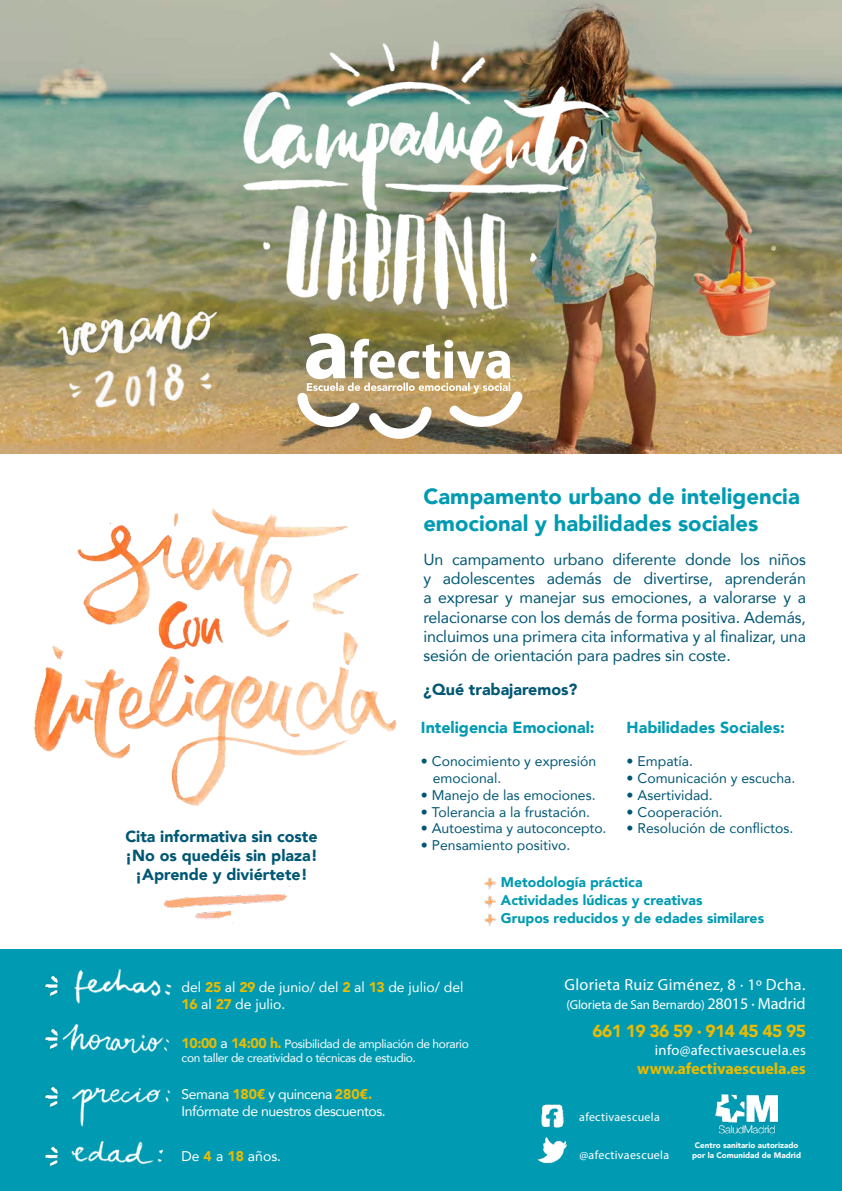
<style>
.page{position:relative;width:842px;height:1191px;background:#fff}
.page>*{position:absolute;margin:0;border:0;box-sizing:border-box;transform-origin:0 0}
.t1{font:900 22px/26.4px "Avenir";color:#009bb2}
.t2{font:900 17.4px "Avenir";letter-spacing:-.04em;color:#eabb01}
.t3{font:16.2px "Myriad Pro";letter-spacing:.02em;color:#fff}
.t4{font:700 16.2px "Myriad Pro";letter-spacing:-.01em;color:#eabb01}
.t5{font:16px/19.2px "Avenir";letter-spacing:-.01em;color:#005774;text-align:justify}
.t6{font:900 16px/19.2px "Avenir";color:#005774;text-align:center}
.t7{font:900 16px "Avenir";color:#009bb2}
.t8{font:14.6px "Myriad Pro";letter-spacing:.025em;color:#fff}
.t9{font:14px/16.8px "Avenir";color:#005774}
.t10{font:900 14px/18px "Avenir";color:#009bb2}
.t11{font:14px/16.8px "Avenir";letter-spacing:-.03em;color:#fff}
.t12{font:14px/16.8px "Avenir";color:#fff}
.t13{font:13px "Myriad Pro";letter-spacing:-.01em;color:#fff}
.t14{font:12px/14.4px "Avenir";letter-spacing:-.03em;color:#fff}
.t15{font:12px "Myriad Pro";letter-spacing:.025em;color:#fff}
.t16{font:900 8px/9.6px "Avenir";color:#fff;text-align:center}
.s1{font-weight:900;color:#eabb01}
.s2{font-weight:900;font-size:14px;color:#eabb01}
.s3{font-size:14px}
.s4{font-size:16.2px}
</style>
<div class="page">
<img style="left:34px;top:508px;width:363px;height:298px">
<div style="left:0;top:950px;width:842px;height:241px;background:#009bb2"></div>
<img style="left:0;top:0;width:842px;height:454px">
<img style="left:62px;top:1015px;width:108px;height:39px">
<img style="left:72px;top:1087px;width:98px;height:40px">
<img style="left:74px;top:969px;width:98px;height:35px">
<img style="left:537px;top:1137px;width:30px;height:27px">
<img style="left:541px;top:1104px;width:24px;height:24px">
<img style="left:165px;top:14px;width:489px;height:332px">
<svg style="left:291px;top:333px;width:239px;height:111px"></svg>
<img style="left:45px;top:1086px;width:13px;height:22px">
<img style="left:45px;top:1146px;width:13px;height:21px">
<img style="left:45px;top:1028px;width:13px;height:22px">
<img style="left:45px;top:975px;width:13px;height:22px">
<img style="left:71px;top:1140px;width:92px;height:25px">
<img style="left:716px;top:1094px;width:61px;height:40px">
<img style="left:484px;top:877px;width:12px;height:13px">
<img style="left:484px;top:895px;width:12px;height:13px">
<img style="left:484px;top:908px;width:12px;height:19px">
<img style="left:164px;top:885px;width:126px;height:39px">
<img style="left:40px;top:294px;width:196px;height:74px">
<img style="left:55px;top:356px;width:174px;height:64px">
<h1 class="t1" style="left:423px;top:483px;width:378px">Campamento urbano de inteligencia emocional y habilidades sociales</h1>
<p class="t6" style="left:125px;top:826px;width:194px">Cita informativa sin coste ¡No os quedéis sin plaza! ¡Aprende y diviértete!</p>
<p class="t5" style="left:423px;top:549px;width:384px">Un campamento urbano diferente donde los niños y adolescentes además de divertirse, aprenderán a expresar y manejar sus emociones, a valorarse y a relacionarse con los demás de forma positiva. Además, incluimos una primera cita informativa y al finalizar, una sesión de orientación para padres sin coste.</p>
<p class="t6" style="left:423px;top:679px;width:156px">¿Qué trabajaremos?</p>
<p class="t7" style="left:421px;top:713px;width:175px">Inteligencia Emocional:</p>
<p class="t9" style="left:433px;top:752px;width:165px;text-indent:-12px">• Conocimiento y expresión emocional.</p>
<p class="t9" style="left:421px;top:786px;width:176px">• Manejo de las emociones.</p>
<p class="t9" style="left:421px;top:803px;width:171px">• Tolerancia a la frustación.</p>
<p class="t9" style="left:421px;top:820px;width:187px">• Autoestima y autoconcepto.</p>
<p class="t9" style="left:421px;top:836px;width:151px">• Pensamiento positivo.</p>
<p class="t7" style="left:627px;top:713px;width:160px">Habilidades Sociales:</p>
<p class="t9" style="left:627px;top:752px;width:68px">• Empatía.</p>
<p class="t9" style="left:627px;top:769px;width:170px">• Comunicación y escucha.</p>
<p class="t9" style="left:627px;top:786px;width:88px">• Asertividad.</p>
<p class="t9" style="left:627px;top:803px;width:98px">• Cooperación.</p>
<p class="t9" style="left:627px;top:820px;width:168px">• Resolución de conflictos.</p>
<p class="t10" style="left:501px;top:873px;width:265px">Metodología práctica<br>Actividades lúdicas y creativas<br>Grupos reducidos y de edades similares</p>
<p class="t12" style="left:182px;top:978px;width:283px">del <span class="s1">25</span> al <span class="s1">29</span> de junio/ del <span class="s1">2</span> al <span class="s1">13</span> de julio/ del<br><span class="s1">16</span> al <span class="s1">27</span> de julio.</p>
<p class="t14" style="left:182px;top:1036px;width:289px"><span class="s2">10:00</span> <span class="s3">a</span> <span class="s2">14:00 h.</span> Posibilidad de ampliación de horario con taller de creatividad o técnicas de estudio.</p>
<p class="t11" style="left:182px;top:1085px;width:206px">Semana <span class="s1">180€</span> y quincena <span class="s1">280€.<br></span>Infórmate de nuestros descuentos.</p>
<p class="t11" style="left:182px;top:1146px;width:101px">De <span class="s1">4</span> a <span class="s1">18</span> años.</p>
<p class="t3" style="left:564px;top:974px;width:242px">Glorieta Ruiz Giménez, 8 · 1º Dcha.</p>
<p class="t13" style="left:566px;top:997px;width:241px">(Glorieta de San Bernardo) <span class="s4">28015 · Madrid</span></p>
<p class="t2" style="left:593px;top:1016px;width:215px">661 19 36 59 · 914 45 45 95</p>
<p class="t8" style="left:655px;top:1041px;width:153px">info@afectivaescuela.es</p>
<p class="t4" style="left:637px;top:1058px;width:170px">www.afectivaescuela.es</p>
<p class="t15" style="left:579px;top:1109px;width:82px">afectivaescuela</p>
<p class="t15" style="left:579px;top:1147px;width:91px">@afectivaescuela</p>
<p class="t16" style="left:692px;top:1140px;width:110px">Centro sanitario autorizado por la Comunidad de Madrid</p>
</div>
